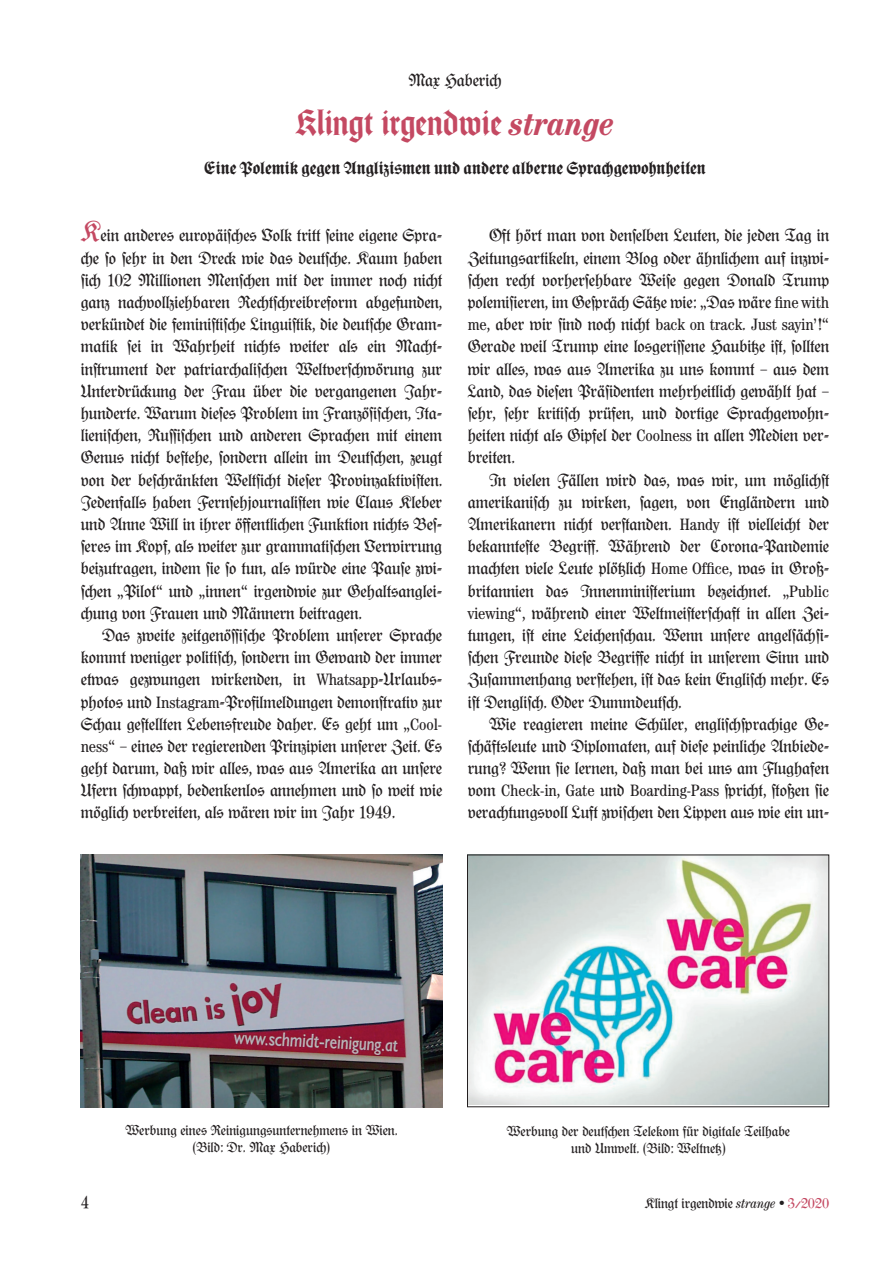
<style>
.page{position:relative;width:893px;height:1263px;background:#fff}
.page>*{position:absolute;margin:0;border:0;box-sizing:border-box;transform-origin:0 0}
.t1{font:33px "Kuehne Schrift";letter-spacing:.005em;color:#c44962}
.t2{font:16.5px/22.2px "Flinsch Fraktur OT Normal";letter-spacing:-.005em;color:#231f20;text-align:justify}
.t3{font:16.5px "Flinsch Fraktur OT Bold";letter-spacing:.005em;color:#231f20}
.t4{font:condensed 16.5px "Century";letter-spacing:-.005em;color:#231f20}
.t5{font:13.5px/16.2px "Flinsch Fraktur OT Normal";color:#231f20;text-align:center}
.s1{font-family:"Century";font-weight:700;font-style:italic;font-stretch:condensed}
.s2{font-size:27px;color:#c44962}
.s3{font-family:"Century";font-stretch:condensed}
.s4{font-family:"Flinsch Fraktur OT Normal";font-stretch:normal}
.s5{font-family:"Century";font-style:italic;font-stretch:condensed}
.s6{color:#c44962}
</style>
<div class="page">
<img style="left:81px;top:855px;width:361px;height:252px">
<img style="left:469px;top:856px;width:358px;height:249px">
<p class="t2" style="left:408px;top:70px;width:95px">Max Haberich</p>
<h1 class="t1" style="left:295px;top:108px;width:320px">Klingt irgendwie <span class="s1">strange</span></h1>
<p class="t3" style="left:204px;top:159px;width:503px">Eine Polemik gegen Anglizismen und andere alberne Sprachgewohnheiten</p>
<p class="t2" style="left:81px;top:225px;width:363px"><span class="s2">K</span>ein anderes europäisches Volk tritt seine eigene Spra&shy;che so sehr in den Dreck wie das deutsche. Kaum haben sich 102 Millionen Menschen mit der immer noch nicht ganz nachvollziehbaren Rechtschreibreform abgefunden, verkündet die feministische Linguistik, die deutsche Gram&shy;matik sei in Wahrheit nichts weiter als ein Macht&shy;instrument der patriarchalischen Weltverschwörung zur Unterdrückung der Frau über die vergangenen Jahr&shy;hunderte. Warum dieses Problem im Französischen, Ita&shy;lienischen, Russischen und anderen Sprachen mit einem Genus nicht bestehe, sondern allein im Deutschen, zeugt von der beschränkten Weltsicht dieser Provinzaktivisten.<br>Jedenfalls haben Fernsehjournalisten wie Claus Kleber und Anne Will in ihrer öffentlichen Funktion nichts Beſ&shy;seres im Kopf, als weiter zur grammatischen Verwirrung beizutragen, indem sie so tun, als würde eine Pause zwi&shy;schen „Pilot“ und „innen“ irgendwie zur Gehaltsanglei&shy;chung von Frauen und Männern beitragen.</p>
<p class="t2" style="left:81px;top:625px;width:363px;text-indent:21px">Das zweite zeitgenössische Problem unserer Sprache kommt weniger politisch, sondern im Gewand der immer etwas gezwungen wirkenden, in <span class="s3">Whatsapp</span>-Urlaubs&shy;photos und <span class="s3">Instagram</span>-Profilmeldungen demonstrativ zur Schau gestellten Lebensfreude daher. Es geht um „<span class="s3">Cool&shy;ness</span>“ – eines der regierenden Prinzipien unserer Zeit. Es geht darum, daß wir alles, was aus Amerika an unsere Ufern schwappt, bedenkenlos annehmen und so weit wie möglich verbreiten, als wären wir im Jahr 1949.</p>
<p class="t2" style="left:468px;top:225px;width:363px;text-indent:21px">Oft hört man von denselben Leuten, die jeden Tag in Zeitungsartikeln, einem Blog oder ähnlichem auf inzwi&shy;schen recht vorhersehbare Weise gegen Donald Trump polemisieren, im Gespräch Sätze wie: „Das wäre <span class="s3">fine with me</span>, aber wir sind noch nicht <span class="s3">back on track</span>. <span class="s3">Just sayin’</span>!“ Gerade weil Trump eine losgerissene Haubitze ist, sollten wir alles, was aus Amerika zu uns kommt – aus dem Land, das diesen Präsidenten mehrheitlich gewählt hat – sehr, sehr kritisch prüfen, und dortige Sprachgewohn&shy;heiten nicht als Gipfel der <span class="s3">Coolness</span> in allen Medien ver&shy;breiten.</p>
<p class="t2" style="left:468px;top:469px;width:363px;text-indent:21px">In vielen Fällen wird das, was wir, um möglichst amerikanisch zu wirken, sagen, von Engländern und Amerikanern nicht verstanden. <span class="s3">Handy</span> ist vielleicht der bekannteste Begriff. Während der Corona-Pandemie machten viele Leute plötzlich <span class="s3">Home Office</span>, was in Groß&shy;britannien das Innenministerium bezeichnet. „<span class="s3">Public viewing</span>“, während einer Weltmeisterschaft in allen Zei&shy;tungen, ist eine Leichenschau. Wenn unsere angelsächsi&shy;schen Freunde diese Begriffe nicht in unserem Sinn und Zusammenhang verstehen, ist das kein Englisch mehr. Es ist Denglisch. Oder Dummdeutsch.</p>
<p class="t2" style="left:468px;top:713px;width:363px;text-indent:21px">Wie reagieren meine Schüler, englischsprachige Ge&shy;schäftsleute und Diplomaten, auf diese peinliche Anbiede&shy;rung? Wenn sie lernen, daß man bei uns am Flughafen</p>
<p class="t4" style="left:468px;top:781px;width:363px"><span class="s4">vom</span> Check-in<span class="s4">,</span> Gate <span class="s4">und</span> Boarding-Pass <span class="s4">spricht, stoßen sie</span></p>
<p class="t2" style="left:468px;top:802px;width:363px">verachtungsvoll Luft zwischen den Lippen aus wie ein un-</p>
<p class="t5" style="left:125px;top:1123px;width:274px">Werbung eines Reinigungsunternehmens in Wien. (Bild: Dr. Max Haberich)</p>
<p class="t5" style="left:507px;top:1124px;width:285px">Werbung der deutschen Telekom für digitale Teilhabe und Umwelt. (Bild: Weltnetz)</p>
<p class="t2" style="left:81px;top:1191px;width:10px">4</p>
<p class="t5" style="left:645px;top:1195px;width:186px">Klingt irgendwie <span class="s5">strange</span> • <span class="s6">3/2020</span></p>
</div>
